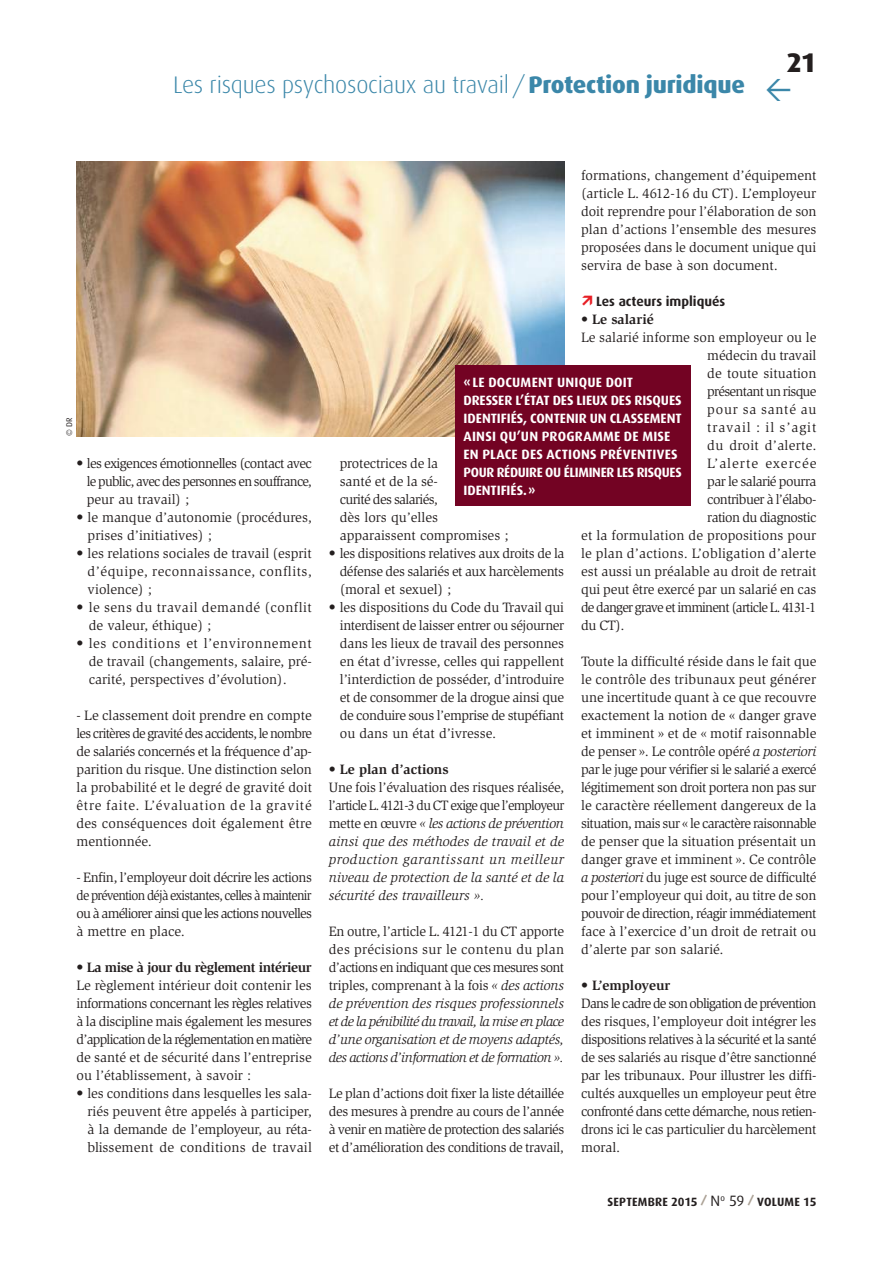
<style>
.page{position:relative;width:893px;height:1263px;background:#fff}
.page>*{position:absolute;margin:0;border:0;box-sizing:border-box;transform-origin:0 0}
.t1{font:800 27px "Dax";color:#241f1f}
.t2{font:300 24px "Dax";letter-spacing:-.01em;color:#3b87a9}
.t3{font:13.95px/18px "Slimbach Std";color:#241f1f;text-align:justify}
.t4{font:italic 13.95px/18px "Slimbach Std";letter-spacing:-.015em;color:#241f1f;text-align:justify}
.t5{font:13.95px "Slimbach Std";letter-spacing:.02em;color:#241f1f}
.t6{font:13.95px/18px "Slimbach Std";letter-spacing:.035em;color:#241f1f}
.t7{font:13.95px "Slimbach Std";letter-spacing:-.055em;color:#241f1f}
.t8{font:700 13.95px "Slimbach Std";color:#241f1f}
.t9{font:13.95px "Slimbach Std";letter-spacing:-.04em;color:#241f1f}
.t10{font:700 13.95px "Slimbach Std";letter-spacing:-.02em;color:#241f1f}
.t11{font:13.95px "Slimbach Std";letter-spacing:.065em;color:#241f1f}
.t12{font:13.95px "Slimbach Std";letter-spacing:-.05em;color:#241f1f}
.t13{font:13.95px "Slimbach Std";letter-spacing:-.035em;color:#241f1f}
.t14{font:13.95px "Slimbach Std";letter-spacing:.055em;color:#241f1f}
.t15{font:700 13.5px/18px "Dax";color:#fff}
.t16{font:700 13.5px "Dax";color:#241f1f}
.t17{font:700 12px "Dax";letter-spacing:.015em;color:#241f1f}
.t18{font:8.25px "Dax";color:#241f1f}
.s1{font-weight:800}
.s2{font-style:italic}
.s3{font-style:normal}
.s4{font-weight:400;font-size:15px}
</style>
<div class="page">
<img style="left:77px;top:162px;width:487px;height:274px">
<div style="left:455px;top:365px;width:235px;height:141px;background:#730323"></div>
<h2 class="t2" style="left:173px;top:71px;width:573px">Les risques psychosociaux au travail/<span class="s1">Protection juridique</span></h2>
<h1 class="t1" style="left:787px;top:47px;width:31px">21</h1>
<p class="t18" style="left:65px;top:436px;width:20px;rotate:-90deg">© DR</p>
<p class="t3" style="left:87px;top:454px;width:227px;text-indent:-10px">• les exigences émotionnelles (contact avec le public, avec des personnes en souffrance, peur au travail) ;</p>
<p class="t3" style="left:88px;top:508px;width:226px;text-indent:-11px">• le manque d’autonomie (procédures, prises d’initiatives) ;</p>
<p class="t3" style="left:88px;top:544px;width:226px;text-indent:-11px">• les relations sociales de travail (esprit d’équipe, reconnaissance, conflits, violence) ;</p>
<p class="t6" style="left:89px;top:598px;width:224px;text-indent:-12px">• le sens du travail demandé (conflit de valeur, éthique) ;</p>
<p class="t3" style="left:89px;top:634px;width:225px;text-indent:-12px">• les conditions et l’environnement de travail (changements, salaire, pré&shy;carité, perspectives d’évolution).</p>
<p class="t3" style="left:77px;top:706px;width:237px">- Le classement doit prendre en compte les critères de gravité des accidents, le nombre de salariés concernés et la fréquence d’ap&shy;parition du risque. Une distinction selon la probabilité et le degré de gravité doit être faite. L’évaluation de la gravité des conséquences doit également être mentionnée.</p>
<p class="t3" style="left:77px;top:868px;width:237px">- Enfin, l’employeur doit décrire les actions de prévention déjà existantes, celles à maintenir ou à améliorer ainsi que les actions nouvelles à mettre en place.</p>
<p class="t10" style="left:77px;top:959px;width:237px">• La mise à jour du règlement intérieur</p>
<p class="t3" style="left:77px;top:976px;width:237px">Le règlement intérieur doit contenir les informations concernant les règles relatives à la discipline mais également les mesures d’application de la réglementation en matière de santé et de sécurité dans l’entreprise ou l’établissement, à savoir :</p>
<p class="t3" style="left:87px;top:1084px;width:226px;text-indent:-11px">• les conditions dans lesquelles les sala&shy;riés peuvent être appelés à participer, à la demande de l’employeur, au réta&shy;blissement de conditions de travail</p>
<p class="t3" style="left:581px;top:166px;width:237px">formations, changement d’équipement (article L. 4612-16 du CT). L’employeur doit reprendre pour l’élaboration de son plan d’actions l’ensemble des mesures proposées dans le document unique qui servira de base à son document.</p>
<p class="t16" style="left:596px;top:293px;width:131px">Les acteurs impliqués</p>
<p class="t8" style="left:581px;top:311px;width:74px">• Le salarié</p>
<p class="t3" style="left:581px;top:328px;width:237px">Le salarié informe son employeur ou le</p>
<p class="t3" style="left:707px;top:346px;width:111px">médecin du travail</p>
<p class="t3" style="left:707px;top:364px;width:111px">de toute situation</p>
<p class="t12" style="left:707px;top:383px;width:111px">présentant un risque</p>
<p class="t14" style="left:707px;top:401px;width:111px">pour sa santé au</p>
<p class="t11" style="left:707px;top:419px;width:111px">travail : il s’agit</p>
<p class="t5" style="left:707px;top:437px;width:111px">du droit d’alerte.</p>
<p class="t11" style="left:707px;top:455px;width:111px">L’alerte exercée</p>
<p class="t9" style="left:707px;top:473px;width:111px">par le salarié pourra</p>
<p class="t9" style="left:707px;top:491px;width:111px">contribuer à l’élabo-</p>
<p class="t13" style="left:707px;top:509px;width:111px">ration du diagnostic</p>
<p class="t3" style="left:581px;top:526px;width:237px">et la formulation de propositions pour</p>
<p class="t5" style="left:581px;top:545px;width:237px">le plan d’actions. L’obligation d’alerte</p>
<p class="t3" style="left:581px;top:562px;width:237px">est aussi un préalable au droit de retrait</p>
<p class="t3" style="left:581px;top:580px;width:237px">qui peut être exercé par un salarié en cas</p>
<p class="t7" style="left:581px;top:599px;width:237px">de danger grave et imminent (article L. 4131-1</p>
<p class="t3" style="left:581px;top:616px;width:45px">du CT).</p>
<p class="t3" style="left:581px;top:652px;width:237px">Toute la difficulté réside dans le fait que le contrôle des tribunaux peut générer une incertitude quant à ce que recouvre exactement la notion de « danger grave et imminent » et de « motif raisonnable de penser ». Le contrôle opéré <span class="s2">a posteriori </span>par le juge pour vérifier si le salarié a exercé légitimement son droit portera non pas sur le caractère réellement dangereux de la situation, mais sur « le caractère raisonnable de penser que la situation présentait un danger grave et imminent ». Ce contrôle <span class="s2">a posteriori</span> du juge est source de difficulté pour l’employeur qui doit, au titre de son pouvoir de direction, réagir immédiatement face à l’exercice d’un droit de retrait ou d’alerte par son salarié.</p>
<p class="t8" style="left:581px;top:977px;width:91px">• L’employeur</p>
<p class="t3" style="left:581px;top:994px;width:237px">Dans le cadre de son obligation de prévention des risques, l’employeur doit intégrer les dispositions relatives à la sécurité et la santé de ses salariés au risque d’être sanctionné par les tribunaux. Pour illustrer les diffi&shy;cultés auxquelles un employeur peut être confronté dans cette démarche, nous retien&shy;drons ici le cas particulier du harcèlement moral.</p>
<p class="t15" style="left:463px;top:373px;width:220px">«LE DOCUMENT UNIQUE DOIT<br>DRESSER L’ÉTAT DES LIEUX DES RISQUES<br>IDENTIFIÉS, CONTENIR UN CLASSEMENT<br>AINSI QU’UN PROGRAMME DE MISE<br>EN PLACE DES ACTIONS PRÉVENTIVES<br>POUR RÉDUIRE OU ÉLIMINER LES RISQUES<br>IDENTIFIÉS.»</p>
<p class="t3" style="left:340px;top:454px;width:170px;text-align:left">protectrices de la<br>santé et de la sé-<br>curité des salariés,<br>dès lors qu’elles apparaissent compromises ;</p>
<p class="t3" style="left:340px;top:544px;width:226px;text-indent:-11px">• les dispositions relatives aux droits de la défense des salariés et aux harcèlements (moral et sexuel) ;</p>
<p class="t3" style="left:340px;top:598px;width:226px;text-indent:-11px">• les dispositions du Code du Travail qui interdisent de laisser entrer ou séjourner dans les lieux de travail des personnes en état d’ivresse, celles qui rappellent l’interdiction de posséder, d’introduire et de consommer de la drogue ainsi que de conduire sous l’emprise de stupéfiant ou dans un état d’ivresse.</p>
<p class="t8" style="left:329px;top:761px;width:121px">• Le plan d’actions</p>
<p class="t4" style="left:329px;top:778px;width:237px"><span class="s3">Une fois l’évaluation des risques réalisée, l’article L. 4121-3 du CT exige que l’employeur mette en œuvre</span> « les actions de prévention ainsi que des méthodes de travail et de production garantissant un meilleur niveau de protection de la santé et de la sécurité des travailleurs ».</p>
<p class="t4" style="left:329px;top:922px;width:237px"><span class="s3">En outre, l’article L. 4121-1 du CT apporte des précisions sur le contenu du plan d’actions en indiquant que ces mesures sont triples, comprenant à la fois</span> « des actions de prévention des risques professionnels et de la pénibilité du travail, la mise en place d’une organisation et de moyens adaptés, des actions d’information et de formation ».</p>
<p class="t3" style="left:329px;top:1084px;width:237px">Le plan d’actions doit fixer la liste détaillée des mesures à prendre au cours de l’année à venir en matière de protection des salariés et d’amélioration des conditions de travail,</p>
<p class="t17" style="left:607px;top:1195px;width:210px">SEPTEMBRE 2015 <sup>/</sup> <span class="s4">N</span><sup>o</sup> <span class="s4">59</span> <sup>/</sup> VOLUME 15</p>
</div>
